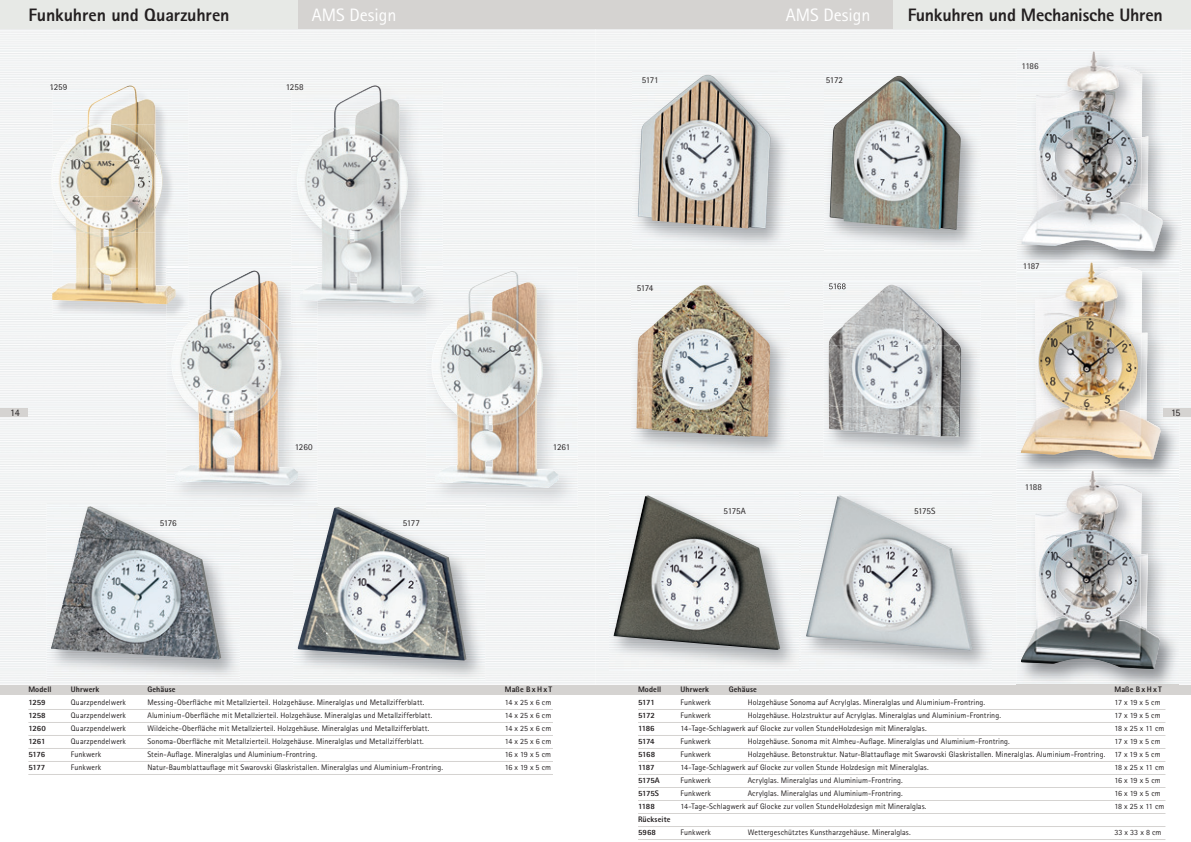
<style>
.page{position:relative;width:1191px;height:842px;background:#fff}
.page>*{position:absolute;margin:0;border:0;box-sizing:border-box;transform-origin:0 0}
.t1{font:800 18px "Rotis Sans Serif";letter-spacing:-.01em;color:#231f20}
.t2{font:18px "Rotis Sans Serif";color:#fff}
.t3{font:10px "Rotis Sans Serif";color:#231f20}
.t4{font:9px "Rotis Sans Serif";letter-spacing:-.04em;color:#231f20}
.t5{font:8px "Rotis Sans Serif";letter-spacing:.005em;color:#231f20}
.t6{font:800 8px/13px "Rotis Sans Serif";letter-spacing:.01em;color:#231f20}
</style>
<div class="page">
<div style="left:595px;top:685px;width:596px;height:9px;background:#d5d3d1"></div>
<div style="left:0;top:685px;width:595px;height:9px;background:#d5d3d1"></div>
<div style="left:595px;top:0;width:596px;height:28px;background:#e7e9e6"></div>
<div style="left:0;top:0;width:595px;height:28px;background:#e7e9e6"></div>
<div style="left:595px;top:0;width:298px;height:28px;background:#d5d3d1"></div>
<div style="left:298px;top:0;width:297px;height:28px;background:#d5d3d1"></div>
<img style="left:291px;top:267px;width:26px;height:57px">
<img style="left:426px;top:267px;width:17px;height:57px">
<img style="left:638px;top:75px;width:132px;height:153px">
<img style="left:829px;top:76px;width:132px;height:154px">
<img style="left:636px;top:285px;width:134px;height:152px">
<img style="left:1021px;top:51px;width:141px;height:200px">
<img style="left:1016px;top:260px;width:163px;height:12px">
<img style="left:1020px;top:262px;width:140px;height:197px">
<img style="left:1016px;top:468px;width:163px;height:12px">
<img style="left:1021px;top:471px;width:139px;height:198px">
<img style="left:171px;top:271px;width:127px;height:214px">
<img style="left:431px;top:271px;width:127px;height:216px">
<img style="left:166px;top:503px;width:74px;height:3px">
<img style="left:51px;top:506px;width:170px;height:153px">
<img style="left:293px;top:504px;width:24px;height:2px">
<img style="left:426px;top:504px;width:59px;height:4px">
<img style="left:298px;top:507px;width:168px;height:153px">
<hr style="left:638px;top:709px;width:527px;height:1px;background:#d5d3d1">
<hr style="left:638px;top:722px;width:527px;height:1px;background:#d5d3d1">
<hr style="left:638px;top:735px;width:527px;height:1px;background:#d5d3d1">
<hr style="left:638px;top:748px;width:527px;height:1px;background:#d5d3d1">
<hr style="left:638px;top:761px;width:527px;height:1px;background:#d5d3d1">
<hr style="left:638px;top:774px;width:527px;height:1px;background:#d5d3d1">
<hr style="left:638px;top:787px;width:527px;height:1px;background:#d5d3d1">
<hr style="left:638px;top:800px;width:527px;height:1px;background:#d5d3d1">
<hr style="left:638px;top:813px;width:527px;height:1px;background:#d5d3d1">
<hr style="left:638px;top:826px;width:527px;height:1px;background:#d5d3d1">
<hr style="left:638px;top:839px;width:527px;height:1px;background:#d5d3d1">
<hr style="left:28px;top:709px;width:525px;height:1px;background:#d5d3d1">
<hr style="left:28px;top:722px;width:525px;height:1px;background:#d5d3d1">
<hr style="left:28px;top:735px;width:525px;height:1px;background:#d5d3d1">
<hr style="left:28px;top:748px;width:525px;height:1px;background:#d5d3d1">
<hr style="left:28px;top:761px;width:525px;height:1px;background:#d5d3d1">
<hr style="left:28px;top:774px;width:525px;height:1px;background:#d5d3d1">
<img style="left:829px;top:283px;width:16px;height:2px">
<img style="left:828px;top:285px;width:133px;height:152px">
<img style="left:806px;top:495px;width:166px;height:155px">
<img style="left:613px;top:495px;width:167px;height:155px">
<img style="left:296px;top:85px;width:127px;height:218px">
<img style="left:53px;top:88px;width:135px;height:230px">
<img style="left:166px;top:267px;width:22px;height:51px">
<img style="left:162px;top:131px;width:4px;height:65px">
<svg style="left:122px;top:85px;width:13px;height:3px"></svg>
<img style="left:95px;top:88px;width:60px;height:36px">
<img style="left:54px;top:124px;width:57px;height:36px">
<img style="left:138px;top:124px;width:24px;height:108px">
<img style="left:53px;top:160px;width:85px;height:72px">
<img style="left:76px;top:232px;width:62px;height:36px">
<img style="left:138px;top:232px;width:28px;height:72px">
<img style="left:53px;top:268px;width:85px;height:35px">
<img style="left:166px;top:286px;width:10px;height:18px">
<div style="left:0;top:408px;width:28px;height:9px;background:#d5d3d1"></div>
<div style="left:1162px;top:408px;width:29px;height:9px;background:#d5d3d1"></div>
<h1 class="t1" style="left:28px;top:4px;width:203px">Funkuhren und Quarzuhren</h1>
<h1 class="t2" style="left:312px;top:4px;width:86px">AMS Design</h1>
<h1 class="t2" style="left:786px;top:4px;width:86px">AMS Design</h1>
<h1 class="t1" style="left:907px;top:4px;width:256px">Funkuhren und Mechanische Uhren</h1>
<p class="t4" style="left:50px;top:81px;width:19px">1259</p>
<p class="t4" style="left:286px;top:81px;width:19px">1258</p>
<p class="t4" style="left:642px;top:74px;width:18px">5171</p>
<p class="t4" style="left:826px;top:74px;width:19px">5172</p>
<p class="t4" style="left:1021px;top:60px;width:18px">1186</p>
<p class="t4" style="left:636px;top:283px;width:18px">5174</p>
<p class="t4" style="left:1023px;top:261px;width:18px">1187</p>
<p class="t3" style="left:10px;top:407px;width:11px">14</p>
<p class="t3" style="left:1171px;top:407px;width:11px">15</p>
<p class="t4" style="left:295px;top:442px;width:19px">1260</p>
<p class="t4" style="left:160px;top:518px;width:19px">5176</p>
<p class="t4" style="left:403px;top:518px;width:19px">5177</p>
<p class="t4" style="left:553px;top:442px;width:19px">1261</p>
<p class="t6" style="left:28px;top:683px;width:25px">Modell</p>
<p class="t6" style="left:71px;top:683px;width:30px">Uhrwerk</p>
<p class="t6" style="left:147px;top:683px;width:30px">Gehäuse</p>
<p class="t6" style="left:505px;top:683px;width:49px">Maße B x H x T</p>
<p class="t6" style="left:28px;top:696px;width:19px">1259</p>
<p class="t5" style="left:71px;top:698px;width:57px">Quarzpendelwerk</p>
<p class="t5" style="left:147px;top:698px;width:278px">Messing-Oberfläche mit Metallzierteil. Holzgehäuse. Mineralglas und Metallzifferblatt.</p>
<p class="t5" style="left:505px;top:698px;width:48px">14 x 25 x 6 cm</p>
<p class="t6" style="left:28px;top:709px;width:19px">1258</p>
<p class="t5" style="left:71px;top:711px;width:57px">Quarzpendelwerk</p>
<p class="t5" style="left:147px;top:711px;width:286px">Aluminium-Oberfläche mit Metallzierteil. Holzgehäuse. Mineralglas und Metallzifferblatt.</p>
<p class="t5" style="left:505px;top:711px;width:48px">14 x 25 x 6 cm</p>
<p class="t6" style="left:28px;top:722px;width:19px">1260</p>
<p class="t5" style="left:71px;top:724px;width:57px">Quarzpendelwerk</p>
<p class="t5" style="left:147px;top:724px;width:283px">Wildeiche-Oberfläche mit Metallzierteil. Holzgehäuse. Mineralglas und Metallzifferblatt.</p>
<p class="t5" style="left:505px;top:724px;width:48px">14 x 25 x 6 cm</p>
<p class="t6" style="left:28px;top:735px;width:19px">1261</p>
<p class="t5" style="left:71px;top:737px;width:57px">Quarzpendelwerk</p>
<p class="t5" style="left:147px;top:737px;width:278px">Sonoma-Oberfläche mit Metallzierteil. Holzgehäuse. Mineralglas und Metallzifferblatt.</p>
<p class="t5" style="left:505px;top:737px;width:48px">14 x 25 x 6 cm</p>
<p class="t6" style="left:28px;top:748px;width:18px">5176</p>
<p class="t5" style="left:71px;top:750px;width:32px">Funkwerk</p>
<p class="t5" style="left:147px;top:750px;width:171px">Stein-Auflage. Mineralglas und Aluminium-Frontring.</p>
<p class="t5" style="left:505px;top:750px;width:48px">16 x 19 x 5 cm</p>
<p class="t6" style="left:28px;top:761px;width:18px">5177</p>
<p class="t5" style="left:71px;top:763px;width:32px">Funkwerk</p>
<p class="t5" style="left:147px;top:763px;width:297px">Natur-Baumblattauflage mit Swarovski Glaskristallen. Mineralglas und Aluminium-Frontring.</p>
<p class="t5" style="left:505px;top:763px;width:48px">16 x 19 x 5 cm</p>
<p class="t4" style="left:723px;top:505px;width:24px">5175A</p>
<p class="t4" style="left:914px;top:505px;width:23px">5175S</p>
<p class="t4" style="left:1025px;top:482px;width:19px">1188</p>
<p class="t6" style="left:638px;top:683px;width:25px">Modell</p>
<p class="t6" style="left:680px;top:683px;width:30px">Uhrwerk</p>
<p class="t6" style="left:729px;top:683px;width:30px">Gehäuse</p>
<p class="t6" style="left:1114px;top:683px;width:49px">Maße B x H x T</p>
<p class="t6" style="left:638px;top:696px;width:18px">5171</p>
<p class="t5" style="left:680px;top:698px;width:32px">Funkwerk</p>
<p class="t5" style="left:747px;top:698px;width:239px">Holzgehäuse Sonoma auf Acrylglas. Mineralglas und Aluminium-Frontring.</p>
<p class="t5" style="left:1114px;top:698px;width:48px">17 x 19 x 5 cm</p>
<p class="t6" style="left:638px;top:709px;width:18px">5172</p>
<p class="t5" style="left:680px;top:711px;width:32px">Funkwerk</p>
<p class="t5" style="left:747px;top:711px;width:255px">Holzgehäuse. Holzstruktur auf Acrylglas. Mineralglas und Aluminium-Frontring.</p>
<p class="t5" style="left:1114px;top:711px;width:48px">17 x 19 x 5 cm</p>
<p class="t6" style="left:638px;top:722px;width:18px">1186</p>
<p class="t5" style="left:680px;top:724px;width:247px">14-Tage-Schlagwerk auf Glocke zur vollen StundeHolzdesign mit Mineralglas.</p>
<p class="t5" style="left:1114px;top:724px;width:52px">18 x 25 x 11 cm</p>
<p class="t6" style="left:638px;top:735px;width:18px">5174</p>
<p class="t5" style="left:680px;top:737px;width:32px">Funkwerk</p>
<p class="t5" style="left:747px;top:737px;width:263px">Holzgehäuse. Sonoma mit Almheu-Auflage. Mineralglas und Aluminium-Frontring.</p>
<p class="t5" style="left:1114px;top:737px;width:48px">17 x 19 x 5 cm</p>
<p class="t6" style="left:638px;top:748px;width:19px">5168</p>
<p class="t5" style="left:680px;top:750px;width:32px">Funkwerk</p>
<p class="t5" style="left:747px;top:750px;width:414px">Holzgehäuse. Betonstruktur. Natur-Blattauflage mit Swarovski Glaskristallen. Mineralglas. Aluminium-Frontring. 17 x 19 x 5 cm</p>
<p class="t6" style="left:638px;top:761px;width:18px">1187</p>
<p class="t5" style="left:680px;top:763px;width:250px">14-Tage-Schlagwerk auf Glocke zur vollen Stunde Holzdesign mit Mineralglas.</p>
<p class="t5" style="left:1114px;top:763px;width:52px">18 x 25 x 11 cm</p>
<p class="t6" style="left:638px;top:774px;width:23px">5175A</p>
<p class="t5" style="left:680px;top:776px;width:32px">Funkwerk</p>
<p class="t5" style="left:747px;top:776px;width:156px">Acrylglas. Mineralglas und Aluminium-Frontring.</p>
<p class="t5" style="left:1114px;top:776px;width:48px">16 x 19 x 5 cm</p>
<p class="t6" style="left:638px;top:787px;width:23px">5175S</p>
<p class="t5" style="left:680px;top:789px;width:32px">Funkwerk</p>
<p class="t5" style="left:747px;top:789px;width:156px">Acrylglas. Mineralglas und Aluminium-Frontring.</p>
<p class="t5" style="left:1114px;top:789px;width:48px">16 x 19 x 5 cm</p>
<p class="t6" style="left:638px;top:800px;width:18px">1188</p>
<p class="t5" style="left:680px;top:802px;width:247px">14-Tage-Schlagwerk auf Glocke zur vollen StundeHolzdesign mit Mineralglas.</p>
<p class="t5" style="left:1114px;top:802px;width:52px">18 x 25 x 11 cm</p>
<p class="t6" style="left:638px;top:813px;width:34px">Rückseite<br>5968</p>
<p class="t5" style="left:680px;top:828px;width:32px">Funkwerk</p>
<p class="t5" style="left:747px;top:828px;width:165px">Wettergeschütztes Kunstharzgehäuse. Mineralglas.</p>
<p class="t5" style="left:1114px;top:828px;width:49px">33 x 33 x 8 cm</p>
</div>
